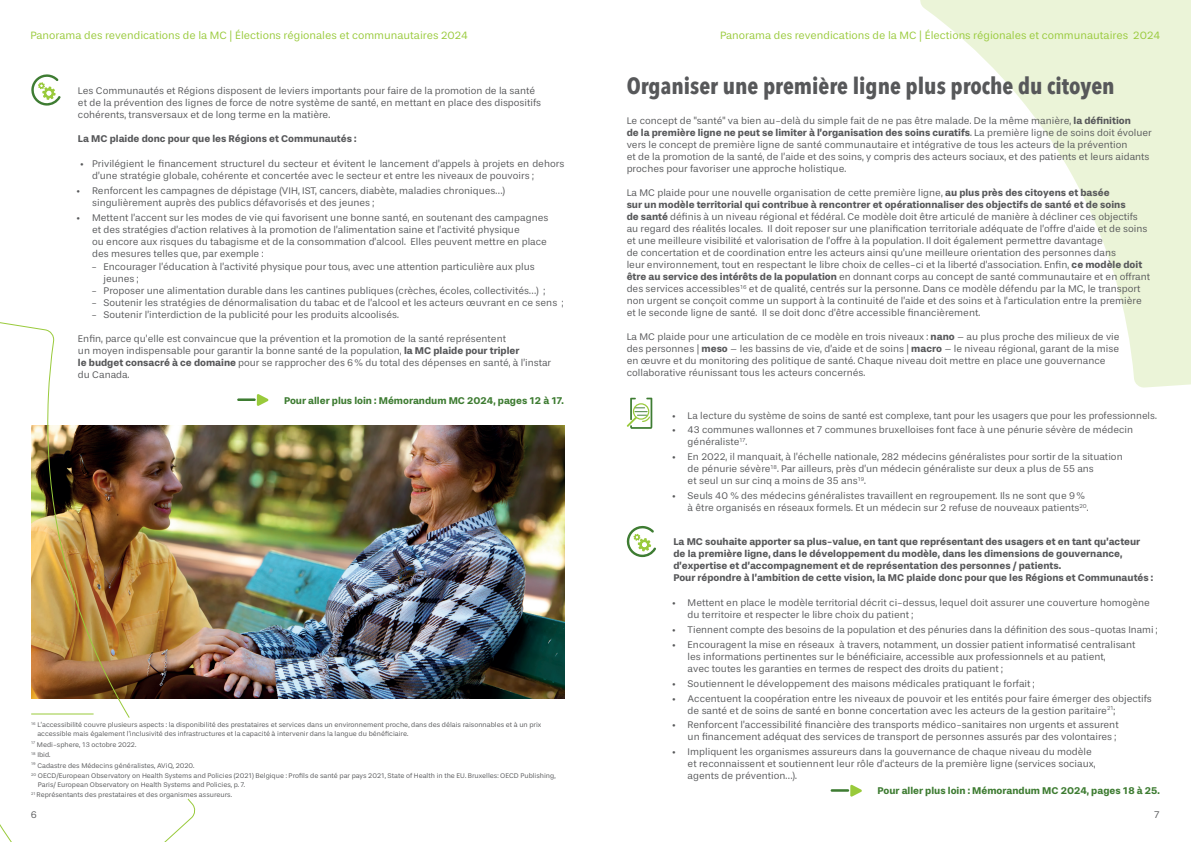
<style>
.page{position:relative;width:1191px;height:842px;background:#fff}
.page>*{position:absolute;margin:0;border:0;box-sizing:border-box;transform-origin:0 0}
.Titre_intérieur{font:700 23px "Avenir Next Condensed";color:#57585a}
.t1{font:11px "Stevie Sans";color:#99ca3b}
.Bloc_texte{font:10px/12px "Stevie Sans";color:#57585a}
.Bloc_texte_ds_consta{font:10px/12px "Stevie Sans";color:#57585a}
.Bloc_texte_ds_consta-2{font:700 10px/12px "Stevie Sans";color:#57585a}
.Pour_aller___loin{font:700 10px "Stevie Sans";color:#3e7c32}
.Note_de_bas_de_page{font:7px/9px "Stevie Sans";color:#57585a}
.s1{font-weight:700}
</style>
<div class="page">
<svg style="left:626px;top:525px;width:30px;height:32px"></svg>
<svg style="left:627px;top:398px;width:25px;height:31px"></svg>
<img style="left:197px;top:425px;width:367px;height:274px">
<svg style="left:31px;top:74px;width:30px;height:32px"></svg>
<svg style="left:257px;top:394px;width:12px;height:12px"></svg>
<hr style="left:237px;top:398px;width:19px;height:3px;background:#3e7c32">
<svg style="left:920px;top:0;width:271px;height:388px"></svg>
<img style="left:0;top:322px;width:197px;height:520px">
<svg style="left:850px;top:784px;width:12px;height:13px"></svg>
<hr style="left:830px;top:789px;width:19px;height:3px;background:#3e7c32">
<hr style="left:31px;top:713px;width:63px;height:1px;background:#99ca3b">
<p class="t1" style="left:30px;top:29px;width:439px">Panorama des revendications de la MC | Élections régionales et communautaires 2024</p>
<p class="Bloc_texte_ds_consta" style="left:78px;top:85px;width:465px">Les Communautés et Régions disposent de leviers importants pour faire de la promotion de la santé et de la prévention des lignes de force de notre système de santé, en mettant en place des dispositifs cohérents, transversaux et de long terme en la matière.</p>
<p class="Bloc_texte_ds_consta-2" style="left:78px;top:133px;width:280px">La MC plaide donc pour que les Régions et Communautés :</p>
<p class="Bloc_texte" style="left:92px;top:158px;width:473px;text-indent:-12px">• Privilégient le financement structurel du secteur et évitent le lancement d’appels à projets en dehors d’une stratégie globale, cohérente et concertée avec le secteur et entre les niveaux de pouvoirs ;</p>
<p class="Bloc_texte" style="left:92px;top:185px;width:414px;text-indent:-16px">• Renforcent les campagnes de dépistage (VIH, IST, cancers, diabète, maladies chroniques…) singulièrement auprès des publics défavorisés et des jeunes ;</p>
<p class="Bloc_texte" style="left:92px;top:212px;width:458px;text-indent:-16px">• Mettent l’accent sur les modes de vie qui favorisent une bonne santé, en soutenant des campagnes et des stratégies d’action relatives à la promotion de l’alimentation saine et l’activité physique<br>ou encore aux risques du tabagisme et de la consommation d’alcool. Elles peuvent mettre en place des mesures telles que, par exemple :</p>
<p class="Bloc_texte" style="left:103px;top:261px;width:433px;text-indent:-12px">- Encourager l’éducation à l’activité physique pour tous, avec une attention particulière aux plus jeunes ;</p>
<p class="Bloc_texte" style="left:91px;top:285px;width:455px">- Proposer une alimentation durable dans les cantines publiques (crèches, écoles, collectivités…) ;</p>
<p class="Bloc_texte" style="left:91px;top:297px;width:474px">- Soutenir les stratégies de dénormalisation du tabac et de l’alcool et les acteurs œuvrant en ce sens ;</p>
<p class="Bloc_texte" style="left:91px;top:309px;width:309px">- Soutenir l’interdiction de la publicité pour les produits alcoolisés.</p>
<p class="Bloc_texte_ds_consta" style="left:78px;top:333px;width:475px">Enfin, parce qu’elle est convaincue que la prévention et la promotion de la santé représentent<br>un moyen indispensable pour garantir la bonne santé de la population, <span class="s1">la MC plaide pour tripler<br>le budget consacré à ce domaine</span> pour se rapprocher des 6% du total des dépenses en santé, à l’instar du Canada.</p>
<p class="Pour_aller___loin" style="left:284px;top:394px;width:281px">Pour aller plus loin : Mémorandum MC 2024, pages 12 à 17.</p>
<p class="Note_de_bas_de_page" style="left:37px;top:720px;width:505px;text-indent:-6px"><sup>16</sup> L’accessibilité couvre plusieurs aspects : la disponibilité des prestataires et services dans un environnement proche, dans des délais raisonnables et à un prix accessible mais également l’inclusivité des infrastructures et la capacité à intervenir dans la langue du bénéficiaire.</p>
<p class="Note_de_bas_de_page" style="left:31px;top:740px;width:107px"><sup>17</sup> Medi-sphere, 13 octobre 2022.</p>
<p class="Note_de_bas_de_page" style="left:31px;top:750px;width:21px"><sup>18</sup> Ibid.</p>
<p class="Note_de_bas_de_page" style="left:31px;top:761px;width:165px"><sup>19</sup> Cadastre des Médecins généralistes, AViQ, 2020.</p>
<p class="Note_de_bas_de_page" style="left:38px;top:771px;width:519px;text-indent:-7px"><sup>20</sup> OECD/European Observatory on Health Systems and Policies (2021) Belgique : Profils de santé par pays 2021, State of Health in the EU. Bruxelles: OECD Publishing,<br>Paris/ European Observatory on Health Systems and Policies, p. 7.</p>
<p class="Note_de_bas_de_page" style="left:31px;top:790px;width:202px"><sup>21</sup> Représentants des prestataires et des organismes assureurs.</p>
<p class="Bloc_texte" style="left:31px;top:809px;width:8px">6</p>
<p class="t1" style="left:720px;top:29px;width:442px">Panorama des revendications de la MC | Élections régionales et communautaires 2024</p>
<p class="Titre_intérieur" style="left:626px;top:72px;width:489px">Organiser une première ligne plus proche du citoyen</p>
<p class="Bloc_texte" style="left:626px;top:115px;width:526px">Le concept de "santé" va bien au-delà du simple fait de ne pas être malade. De la même manière, <span class="s1">la définition<br>de la première ligne ne peut se limiter à l’organisation des soins curatifs</span>. La première ligne de soins doit évoluer vers le concept de première ligne de santé communautaire et intégrative de tous les acteurs de la prévention<br>et de la promotion de la santé, de l’aide et des soins, y compris des acteurs sociaux, et des patients et leurs aidants proches pour favoriser une approche holistique.</p>
<p class="Bloc_texte" style="left:626px;top:187px;width:525px">La MC plaide pour une nouvelle organisation de cette première ligne, <span class="s1">au plus près des citoyens et basée<br>sur un modèle territorial qui contribue à rencontrer et opérationnaliser des objectifs de santé et de soins<br>de santé</span> définis à un niveau régional et fédéral. Ce modèle doit être articulé de manière à décliner ces objectifs au regard des réalités locales. Il doit reposer sur une planification territoriale adéquate de l’offre d’aide et de soins et une meilleure visibilité et valorisation de l’offre à la population. Il doit également permettre davantage<br>de concertation et de coordination entre les acteurs ainsi qu’une meilleure orientation des personnes dans<br>leur environnement, tout en respectant le libre choix de celles-ci et la liberté d’association. Enfin, <span class="s1">ce modèle doit être au service des intérêts de la population</span> en donnant corps au concept de santé communautaire et en offrant des services accessibles<sup>16</sup> et de qualité, centrés sur la personne. Dans ce modèle défendu par la MC, le transport non urgent se conçoit comme un support à la continuité de l’aide et des soins et à l’articulation entre la première et le seconde ligne de santé. Il se doit donc d’être accessible financièrement.</p>
<p class="Bloc_texte" style="left:626px;top:331px;width:494px">La MC plaide pour une articulation de ce modèle en trois niveaux : <span class="s1">nano</span> – au plus proche des milieux de vie des personnes | <span class="s1">meso</span> – les bassins de vie, d’aide et de soins | <span class="s1">macro</span> – le niveau régional, garant de la mise en œuvre et du monitoring des politique de santé. Chaque niveau doit mettre en place une gouvernance collaborative réunissant tous les acteurs concernés.</p>
<p class="Bloc_texte" style="left:672px;top:409px;width:486px">• La lecture du système de soins de santé est complexe, tant pour les usagers que pour les professionnels.</p>
<p class="Bloc_texte" style="left:687px;top:424px;width:447px;text-indent:-16px">• 43 communes wallonnes et 7 communes bruxelloises font face à une pénurie sévère de médecin généraliste<sup>17</sup>.</p>
<p class="Bloc_texte" style="left:687px;top:451px;width:436px;text-indent:-16px">• En 2022, il manquait, à l’échelle nationale, 282 médecins généralistes pour sortir de la situation de pénurie sévère<sup>18</sup>. Par ailleurs, près d’un médecin généraliste sur deux a plus de 55 ans<br>et seul un sur cinq a moins de 35 ans<sup>19</sup>.</p>
<p class="Bloc_texte" style="left:687px;top:490px;width:402px;text-indent:-16px">• Seuls 40 % des médecins généralistes travaillent en regroupement. Ils ne sont que 9% à être organisés en réseaux formels. Et un médecin sur 2 refuse de nouveaux patients<sup>20</sup>.</p>
<p class="Bloc_texte_ds_consta-2" style="left:673px;top:535px;width:468px">La MC souhaite apporter sa plus-value, en tant que représentant des usagers et en tant qu’acteur de la première ligne, dans le développement du modèle, dans les dimensions de gouvernance, d’expertise et d’accompagnement et de représentation des personnes / patients.</p>
<p class="Bloc_texte_ds_consta-2" style="left:673px;top:571px;width:481px">Pour répondre à l’ambition de cette vision, la MC plaide donc pour que les Régions et Communautés :</p>
<p class="Bloc_texte" style="left:687px;top:597px;width:464px;text-indent:-16px">• Mettent en place le modèle territorial décrit ci-dessus, lequel doit assurer une couverture homogène du territoire et respecter le libre choix du patient ;</p>
<p class="Bloc_texte" style="left:672px;top:624px;width:487px">• Tiennent compte des besoins de la population et des pénuries dans la définition des sous-quotas Inami ;</p>
<p class="Bloc_texte" style="left:687px;top:638px;width:449px;text-indent:-16px">• Encouragent la mise en réseaux à travers, notamment, un dossier patient informatisé centralisant les informations pertinentes sur le bénéficiaire, accessible aux professionnels et au patient,<br>avec toutes les garanties en termes de respect des droits du patient ;</p>
<p class="Bloc_texte" style="left:672px;top:677px;width:364px">• Soutiennent le développement des maisons médicales pratiquant le forfait ;</p>
<p class="Bloc_texte" style="left:687px;top:692px;width:466px;text-indent:-16px">• Accentuent la coopération entre les niveaux de pouvoir et les entités pour faire émerger des objectifs de santé et de soins de santé en bonne concertation avec les acteurs de la gestion paritaire<sup>21</sup>;</p>
<p class="Bloc_texte" style="left:672px;top:719px;width:448px;text-align:right">• Renforcent l’accessibilité financière des transports médico-sanitaires non urgents et assurent un financement adéquat des services de transport de personnes assurés par des volontaires ;</p>
<p class="Bloc_texte" style="left:687px;top:746px;width:409px;text-indent:-16px">• Impliquent les organismes assureurs dans la gouvernance de chaque niveau du modèle et reconnaissent et soutiennent leur rôle d’acteurs de la première ligne (services sociaux, agents de prévention…).</p>
<p class="Pour_aller___loin" style="left:877px;top:785px;width:284px">Pour aller plus loin : Mémorandum MC 2024, pages 18 à 25.</p>
<p class="Bloc_texte" style="left:1154px;top:809px;width:7px">7</p>
</div>
